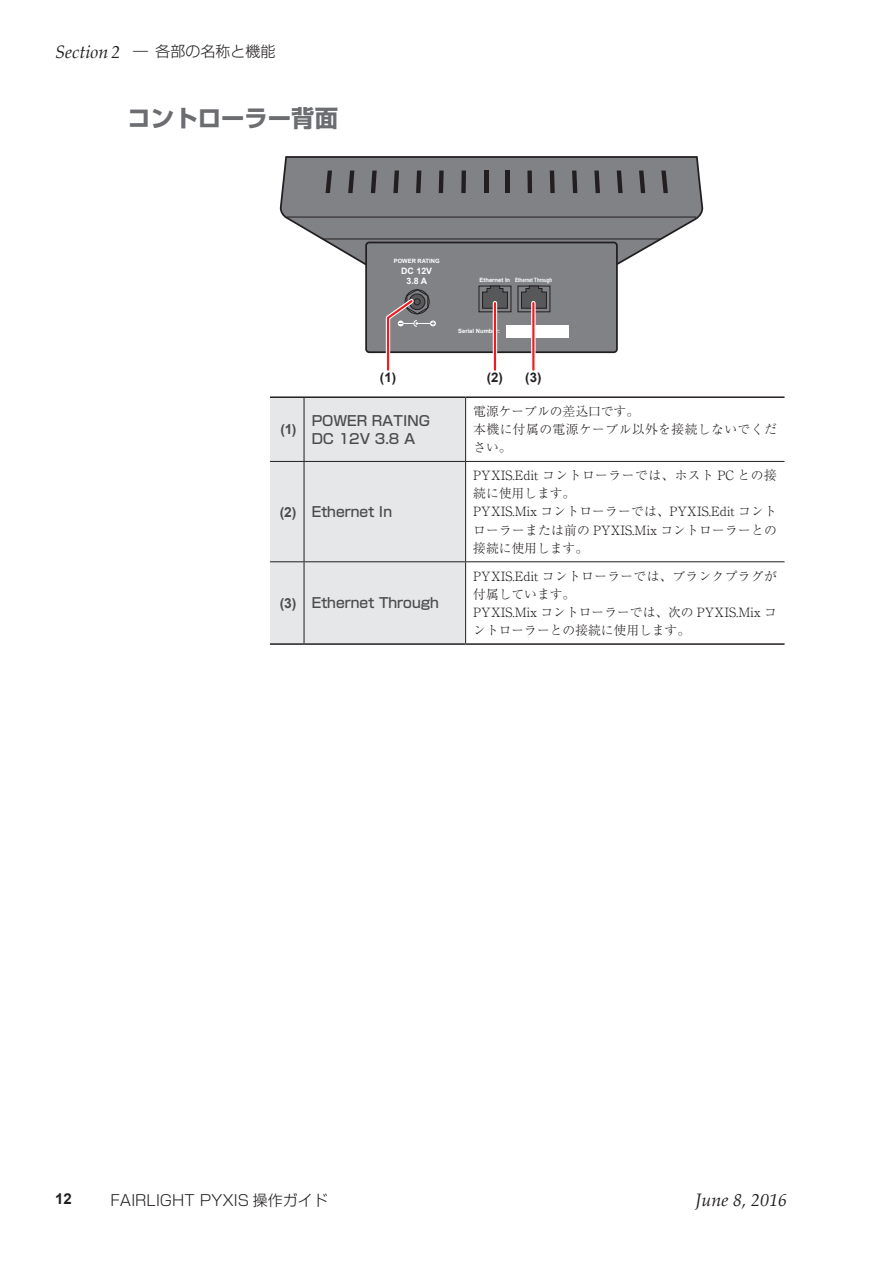
<style>
.page{position:relative;width:893px;height:1263px;background:#fff}
.page>*{position:absolute;margin:0;border:0;box-sizing:border-box;transform-origin:0 0}
.t1{font:700 23.4px "Shin Go Pro";color:#6c6d70}
.t2{font:italic 18px "Palatino Linotype";color:#231f20}
.t3{font:300 15px "Shin Go Pro";color:#231f20}
.t4{font:700 15px "Arial";color:#231f20}
.t5{font:500 13.8px/18.1px "Shin Go Pro";color:#4b4c4d}
.t6{font:700 13.8px "Arial";color:#4b4c4d}
.t7{font:700 13.2px "Arial";color:#231f20}
.t8{font:300 12.75px/18.1px "Ryumin Pro";color:#231f20}
.t9{font:300 12.75px/18.1px "Ryumin Pro";letter-spacing:.035em;color:#231f20}
.t10{font:700 8.85px/10.4px "Arial";color:#fff;text-align:center}
.t11{font:700 5.85px "Arial";color:#fff}
.t12{font:700 5.85px "Arial";color:#fff;scale:.75 1}
.s1{font-family:"Palatino Linotype";font-weight:400;font-style:italic;font-size:18px}
.s2{font-family:"Arial";font-weight:700}
</style>
<div class="page">
<svg style="left:280px;top:157px;width:424px;height:108px;background:#8c8d90"></svg>
<div style="left:366px;top:242px;width:251px;height:110px;background:#808285;border-radius:3px"></div>
<div style="left:365px;top:242px;width:253px;height:111px;border:2px solid #231f20;border-radius:3px"></div>
<hr style="left:287px;top:217px;width:409px;height:1px;background:#231f20">
<hr style="left:484px;top:171px;width:4px;height:22px;background:#231f20">
<div style="left:461px;top:171px;width:5px;height:22px;background:#231f20"></div>
<svg style="left:439px;top:171px;width:5px;height:22px"></svg>
<svg style="left:416px;top:171px;width:5px;height:22px"></svg>
<svg style="left:393px;top:171px;width:6px;height:22px"></svg>
<svg style="left:371px;top:171px;width:6px;height:22px"></svg>
<svg style="left:348px;top:171px;width:6px;height:22px"></svg>
<svg style="left:326px;top:171px;width:6px;height:22px"></svg>
<hr style="left:505px;top:171px;width:4px;height:22px;background:#231f20">
<div style="left:527px;top:171px;width:5px;height:22px;background:#231f20"></div>
<svg style="left:550px;top:171px;width:5px;height:22px"></svg>
<svg style="left:572px;top:171px;width:5px;height:22px"></svg>
<svg style="left:594px;top:171px;width:6px;height:22px"></svg>
<svg style="left:617px;top:171px;width:6px;height:22px"></svg>
<svg style="left:639px;top:171px;width:6px;height:22px"></svg>
<svg style="left:661px;top:171px;width:7px;height:22px"></svg>
<div style="left:479px;top:286px;width:32px;height:26px;border:1px solid #231f20"></div>
<svg style="left:482px;top:285px;width:26px;height:24px"></svg>
<div style="left:518px;top:286px;width:32px;height:26px;border:1px solid #231f20"></div>
<svg style="left:521px;top:285px;width:26px;height:24px"></svg>
<hr style="left:323px;top:239px;width:337px;height:1px;background:#231f20">
<div style="left:507px;top:325px;width:62px;height:13px;background:#fff"></div>
<svg style="left:384px;top:289px;width:52px;height:82px"></svg>
<hr style="left:493px;top:303px;width:4px;height:67px;background:#fdeaea">
<hr style="left:494px;top:303px;width:2px;height:67px;background:#ee1d23">
<div style="left:531px;top:303px;width:5px;height:67px;background:#f68d90"></div>
<hr style="left:532px;top:303px;width:2px;height:67px;background:#ee1d23">
<div style="left:270px;top:398px;width:195px;height:245px;background:#e6e7e9"></div>
<hr style="left:270px;top:396px;width:34px;height:2px;background:#231f20">
<hr style="left:304px;top:396px;width:162px;height:2px;background:#231f20">
<hr style="left:466px;top:396px;width:318px;height:2px;background:#231f20">
<hr style="left:270px;top:643px;width:34px;height:2px;background:#231f20">
<hr style="left:304px;top:643px;width:162px;height:2px;background:#231f20">
<hr style="left:466px;top:643px;width:318px;height:2px;background:#231f20">
<hr style="left:304px;top:398px;width:1px;height:63px;background:#231f20">
<hr style="left:465px;top:398px;width:1px;height:63px;background:#231f20">
<hr style="left:304px;top:462px;width:1px;height:99px;background:#231f20">
<hr style="left:465px;top:462px;width:1px;height:99px;background:#231f20">
<hr style="left:304px;top:562px;width:1px;height:81px;background:#231f20">
<hr style="left:465px;top:562px;width:1px;height:81px;background:#231f20">
<hr style="left:270px;top:461px;width:34px;height:1px;background:#231f20">
<hr style="left:304px;top:461px;width:162px;height:1px;background:#231f20">
<hr style="left:466px;top:461px;width:318px;height:1px;background:#231f20">
<hr style="left:270px;top:561px;width:34px;height:1px;background:#231f20">
<hr style="left:304px;top:561px;width:162px;height:1px;background:#231f20">
<hr style="left:466px;top:561px;width:318px;height:1px;background:#231f20">
<p class="t3" style="left:55px;top:39px;width:222px"><span class="s1">Section 2</span> ― 各部の名称と機能</p>
<h1 class="t1" style="left:128px;top:99px;width:212px">コントローラー背面</h1>
<p class="t11" style="left:394px;top:257px;width:47px">POWER RATING</p>
<p class="t10" style="left:401px;top:266px;width:32px">DC 12V<br>3.8 A</p>
<p class="t11" style="left:480px;top:276px;width:32px">Ethernet In</p>
<p class="t12" style="left:515px;top:276px;width:51px">Ethernet Through</p>
<p class="t11" style="left:458px;top:327px;width:43px">Serial Number:</p>
<p class="t7" style="left:380px;top:368px;width:18px">(1)</p>
<p class="t7" style="left:487px;top:368px;width:56px">(2) (3)</p>
<p class="t6" style="left:281px;top:420px;width:17px">(1)</p>
<p class="t5" style="left:312px;top:410px;width:120px">POWER RATING<br>DC 12V 3.8 A</p>
<p class="t9" style="left:473px;top:401px;width:305px">電源ケーブルの差込口です。<br>本機に付属の電源ケーブル以外を接続しないでください。</p>
<p class="t5" style="left:280px;top:501px;width:114px"><span class="s2">(2)</span> Ethernet In</p>
<p class="t5" style="left:280px;top:592px;width:160px"><span class="s2">(3)</span> Ethernet Through</p>
<p class="t8" style="left:473px;top:465px;width:305px">PYXIS.Edit コントローラーでは、ホスト PC との接続に使用します。<br>PYXIS.Mix コントローラーでは、PYXIS.Edit コントローラーまたは前の PYXIS.Mix コントローラーとの接続に使用します。</p>
<p class="t8" style="left:473px;top:566px;width:305px">PYXIS.Edit コントローラーでは、ブランクプラグが付属しています。<br>PYXIS.Mix コントローラーでは、次の PYXIS.Mix コントローラーとの接続に使用します。</p>
<p class="t4" style="left:55px;top:1188px;width:18px">12</p>
<p class="t3" style="left:111px;top:1187px;width:219px">FAIRLIGHT PYXIS 操作ガイド</p>
<h2 class="t2" style="left:696px;top:1187px;width:93px">June 8, 2016</h2>
</div>
